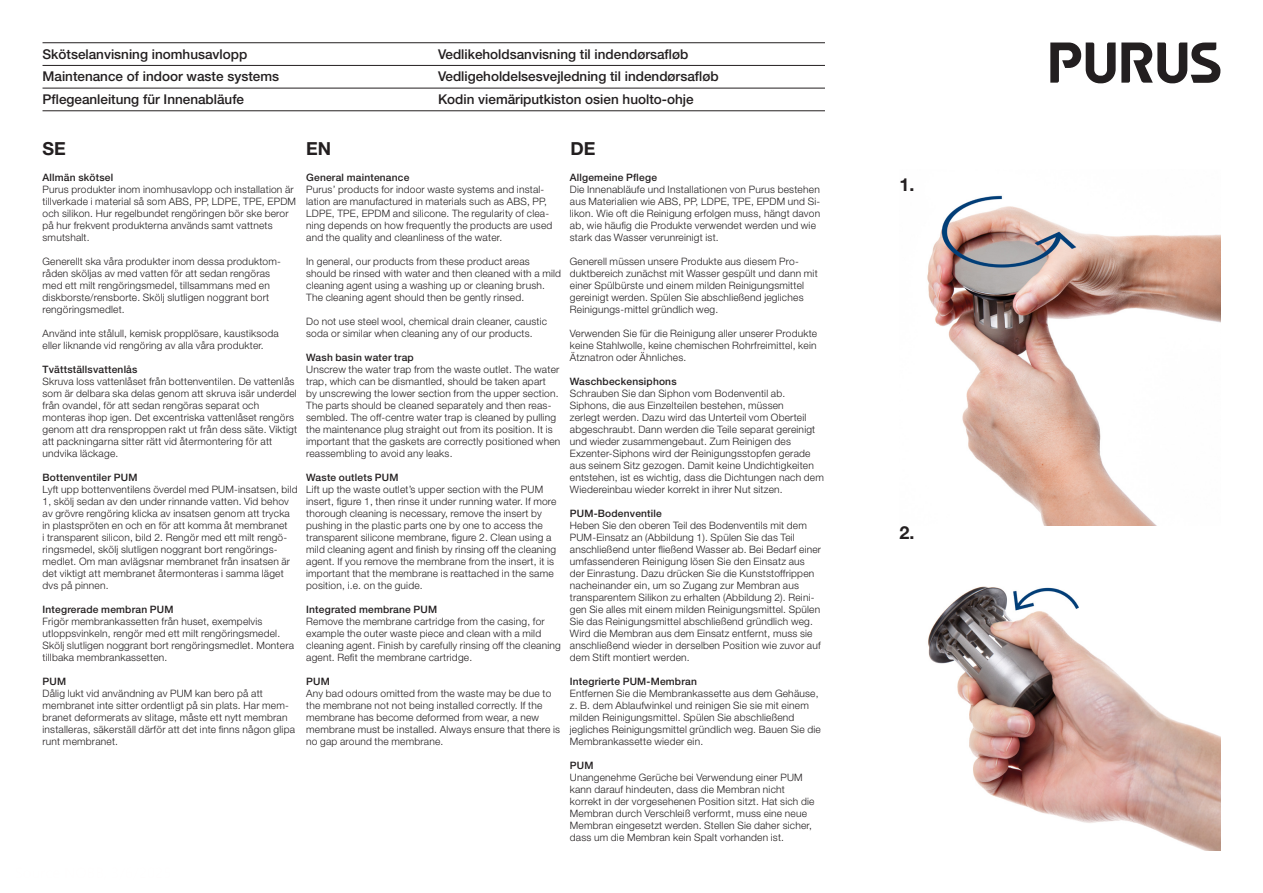
<style>
.page{position:relative;width:1263px;height:893px;background:#fff}
.page>*{position:absolute;margin:0;border:0;box-sizing:border-box;transform-origin:0 0}
.t1{font:700 18px "Helvetica Neue LT Std";color:#231f20}
.t2{font:500 13.5px/22.5px "Helvetica Neue LT Std";color:#231f20}
.t3{font:300 10.2px/12px "Helvetica Neue LT Std";letter-spacing:.02em;color:#231f20}
.t4{font:500 10.2px "Helvetica Neue LT Std";letter-spacing:.02em;color:#231f20}
</style>
<div class="page">
<svg style="left:1050px;top:43px;width:170px;height:40px"></svg>
<hr style="left:43px;top:42px;width:782px;height:1px;background:#231f20">
<hr style="left:43px;top:65px;width:782px;height:1px;background:#231f20">
<hr style="left:43px;top:88px;width:782px;height:1px;background:#231f20">
<hr style="left:43px;top:111px;width:782px;height:1px;background:#231f20">
<img style="left:927px;top:195px;width:293px;height:656px">
<h2 class="t2" style="left:43px;top:42px;width:238px">Skötselanvisning inomhusavlopp<br>Maintenance of indoor waste systems<br>Pflegeanleitung für Innenabläufe</h2>
<h2 class="t2" style="left:438px;top:42px;width:282px">Vedlikeholdsanvisning til indendørsafløb<br>Vedligeholdelsesvejledning til indendørsafløb<br>Kodin viemäriputkiston osien huolto-ohje</h2>
<h1 class="t1" style="left:43px;top:138px;width:25px">SE</h1>
<h1 class="t1" style="left:306px;top:138px;width:27px">EN</h1>
<h1 class="t1" style="left:570px;top:138px;width:27px">DE</h1>
<p class="t4" style="left:43px;top:171px;width:72px">Allmän skötsel</p>
<p class="t3" style="left:43px;top:183px;width:255px">Purus produkter inom inomhusavlopp och installation är tillverkade i material så som ABS, PP, LDPE, TPE, EPDM och silikon. Hur regelbundet rengöringen bör ske beror på hur frekvent produkterna används samt vattnets smutshalt.</p>
<p class="t3" style="left:43px;top:255px;width:240px">Generellt ska våra produkter inom dessa produktom&shy;råden sköljas av med vatten för att sedan rengöras med ett milt rengöringsmedel, tillsammans med en diskborste/rensborte. Skölj slutligen noggrant bort rengöringsmedlet.</p>
<p class="t3" style="left:43px;top:327px;width:238px">Använd inte stålull, kemisk propplösare, kaustiksoda eller liknande vid rengöring av alla våra produkter.</p>
<p class="t4" style="left:43px;top:363px;width:96px">Tvättställsvattenlås</p>
<p class="t3" style="left:43px;top:375px;width:256px">Skruva loss vattenlåset från bottenventilen. De vattenlås som är delbara ska delas genom att skruva isär underdel från ovandel, för att sedan rengöras separat och monteras ihop igen. Det excentriska vattenlåset rengörs genom att dra rensproppen rakt ut från dess säte. Viktigt att packningarna sitter rätt vid återmontering för att undvika läckage.</p>
<p class="t4" style="left:43px;top:471px;width:96px">Bottenventiler PUM</p>
<p class="t3" style="left:43px;top:483px;width:257px">Lyft upp bottenventilens överdel med PUM-insatsen, bild 1, skölj sedan av den under rinnande vatten. Vid behov av grövre rengöring klicka av insatsen genom att trycka in plastspröten en och en för att komma åt membranet<br>i transparent silicon, bild 2. Rengör med ett milt rengö&shy;ringsmedel, skölj slutligen noggrant bort rengörings&shy;medlet. Om man avlägsnar membranet från insatsen är det viktigt att membranet återmonteras i samma läget dvs på pinnen.</p>
<p class="t4" style="left:43px;top:603px;width:133px">Integrerade membran PUM</p>
<p class="t3" style="left:43px;top:615px;width:253px">Frigör membrankassetten från huset, exempelvis utloppsvinkeln, rengör med ett milt rengöringsmedel.<br>Skölj slutligen noggrant bort rengöringsmedlet. Montera tillbaka membrankassetten.</p>
<p class="t4" style="left:43px;top:675px;width:25px">PUM</p>
<p class="t3" style="left:43px;top:687px;width:254px">Dålig lukt vid användning av PUM kan bero på att membranet inte sitter ordentligt på sin plats. Har mem&shy;branet deformerats av slitage, måste ett nytt membran installeras, säkerställ därför att det inte finns någon glipa runt membranet.</p>
<p class="t4" style="left:306px;top:171px;width:105px">General maintenance</p>
<p class="t3" style="left:306px;top:183px;width:248px">Purus’ products for indoor waste systems and instal&shy;lation are manufactured in materials such as ABS, PP, LDPE, TPE, EPDM and silicone. The regularity of clea&shy;ning depends on how frequently the products are used and the quality and cleanliness of the water.</p>
<p class="t3" style="left:306px;top:255px;width:256px">In general, our products from these product areas should be rinsed with water and then cleaned with a mild cleaning agent using a washing up or cleaning brush.<br>The cleaning agent should then be gently rinsed.</p>
<p class="t3" style="left:306px;top:315px;width:242px">Do not use steel wool, chemical drain cleaner, caustic soda or similar when cleaning any of our products.</p>
<p class="t4" style="left:306px;top:351px;width:109px">Wash basin water trap</p>
<p class="t3" style="left:306px;top:363px;width:256px">Unscrew the water trap from the waste outlet. The water trap, which can be dismantled, should be taken apart<br>by unscrewing the lower section from the upper section.<br>The parts should be cleaned separately and then reas&shy;sembled. The off-centre water trap is cleaned by pulling the maintenance plug straight out from its position. It is important that the gaskets are correctly positioned when reassembling to avoid any leaks.</p>
<p class="t4" style="left:306px;top:471px;width:94px">Waste outlets PUM</p>
<p class="t3" style="left:306px;top:483px;width:252px">Lift up the waste outlet’s upper section with the PUM insert, figure 1, then rinse it under running water. If more thorough cleaning is necessary, remove the insert by pushing in the plastic parts one by one to access the transparent silicone membrane, figure 2. Clean using a mild cleaning agent and finish by rinsing off the cleaning agent. If you remove the membrane from the insert, it is important that the membrane is reattached in the same position, i.e. on the guide.</p>
<p class="t4" style="left:306px;top:603px;width:133px">Integrated membrane PUM</p>
<p class="t3" style="left:306px;top:615px;width:256px">Remove the membrane cartridge from the casing, for example the outer waste piece and clean with a mild cleaning agent. Finish by carefully rinsing off the cleaning agent. Refit the membrane cartridge.</p>
<p class="t4" style="left:306px;top:675px;width:25px">PUM</p>
<p class="t3" style="left:306px;top:687px;width:255px">Any bad odours omitted from the waste may be due to the membrane not not being installed correctly. If the membrane has become deformed from wear, a new membrane must be installed. Always ensure that there is no gap around the membrane.</p>
<p class="t4" style="left:570px;top:171px;width:89px">Allgemeine Pflege</p>
<p class="t3" style="left:570px;top:183px;width:252px">Die Innenabläufe und Installationen von Purus bestehen aus Materialien wie ABS, PP, LDPE, TPE, EPDM und Si&shy;likon. Wie oft die Reinigung erfolgen muss, hängt davon ab, wie häufig die Produkte verwendet werden und wie stark das Wasser verunreinigt ist.</p>
<p class="t3" style="left:570px;top:255px;width:249px">Generell müssen unsere Produkte aus diesem Pro&shy;duktbereich zunächst mit Wasser gespült und dann mit einer Spülbürste und einem milden Reinigungsmittel gereinigt werden. Spülen Sie abschließend jegliches Reinigungs-mittel gründlich weg.</p>
<p class="t3" style="left:570px;top:327px;width:249px;text-align:justify">Verwenden Sie für die Reinigung aller unserer Produkte keine Stahlwolle, keine chemischen Rohrfreimittel, kein Ätznatron oder Ähnliches.</p>
<p class="t4" style="left:570px;top:375px;width:108px">Waschbeckensiphons</p>
<p class="t3" style="left:570px;top:387px;width:256px">Schrauben Sie dan Siphon vom Bodenventil ab.<br>Siphons, die aus Einzelteilen bestehen, müssen<br>zerlegt werden. Dazu wird das Unterteil vom Oberteil abgeschraubt. Dann werden die Teile separat gereinigt und wieder zusammengebaut. Zum Reinigen des Exzenter-Siphons wird der Reinigungsstopfen gerade aus seinem Sitz gezogen. Damit keine Undichtigkeiten entstehen, ist es wichtig, dass die Dichtungen nach dem Wiedereinbau wieder korrekt in ihrer Nut sitzen.</p>
<p class="t4" style="left:570px;top:507px;width:94px">PUM-Bodenventile</p>
<p class="t3" style="left:570px;top:519px;width:253px">Heben Sie den oberen Teil des Bodenventils mit dem PUM-Einsatz an (Abbildung 1). Spülen Sie das Teil anschließend unter fließend Wasser ab. Bei Bedarf einer umfassenderen Reinigung lösen Sie den Einsatz aus der Einrastung. Dazu drücken Sie die Kunststoffrippen nacheinander ein, um so Zugang zur Membran aus transparentem Silikon zu erhalten (Abbildung 2). Reini&shy;gen Sie alles mit einem milden Reinigungsmittel. Spülen Sie das Reinigungsmittel abschließend gründlich weg.<br>Wird die Membran aus dem Einsatz entfernt, muss sie anschließend wieder in derselben Position wie zuvor auf dem Stift montiert werden.</p>
<p class="t4" style="left:570px;top:675px;width:129px">Integrierte PUM-Membran</p>
<p class="t3" style="left:570px;top:687px;width:252px">Entfernen Sie die Membrankassette aus dem Gehäuse, z. B. dem Ablaufwinkel und reinigen Sie sie mit einem milden Reinigungsmittel. Spülen Sie abschließend jegliches Reinigungsmittel gründlich weg. Bauen Sie die Membrankassette wieder ein.</p>
<p class="t4" style="left:570px;top:759px;width:25px">PUM</p>
<p class="t3" style="left:570px;top:771px;width:246px">Unangenehme Gerüche bei Verwendung einer PUM kann darauf hindeuten, dass die Membran nicht korrekt in der vorgesehenen Position sitzt. Hat sich die Membran durch Verschleiß verformt, muss eine neue Membran eingesetzt werden. Stellen Sie daher sicher, dass um die Membran kein Spalt vorhanden ist.</p>
<h1 class="t1" style="left:899px;top:174px;width:17px">1.</h1>
<h1 class="t1" style="left:899px;top:522px;width:17px">2.</h1>
</div>
